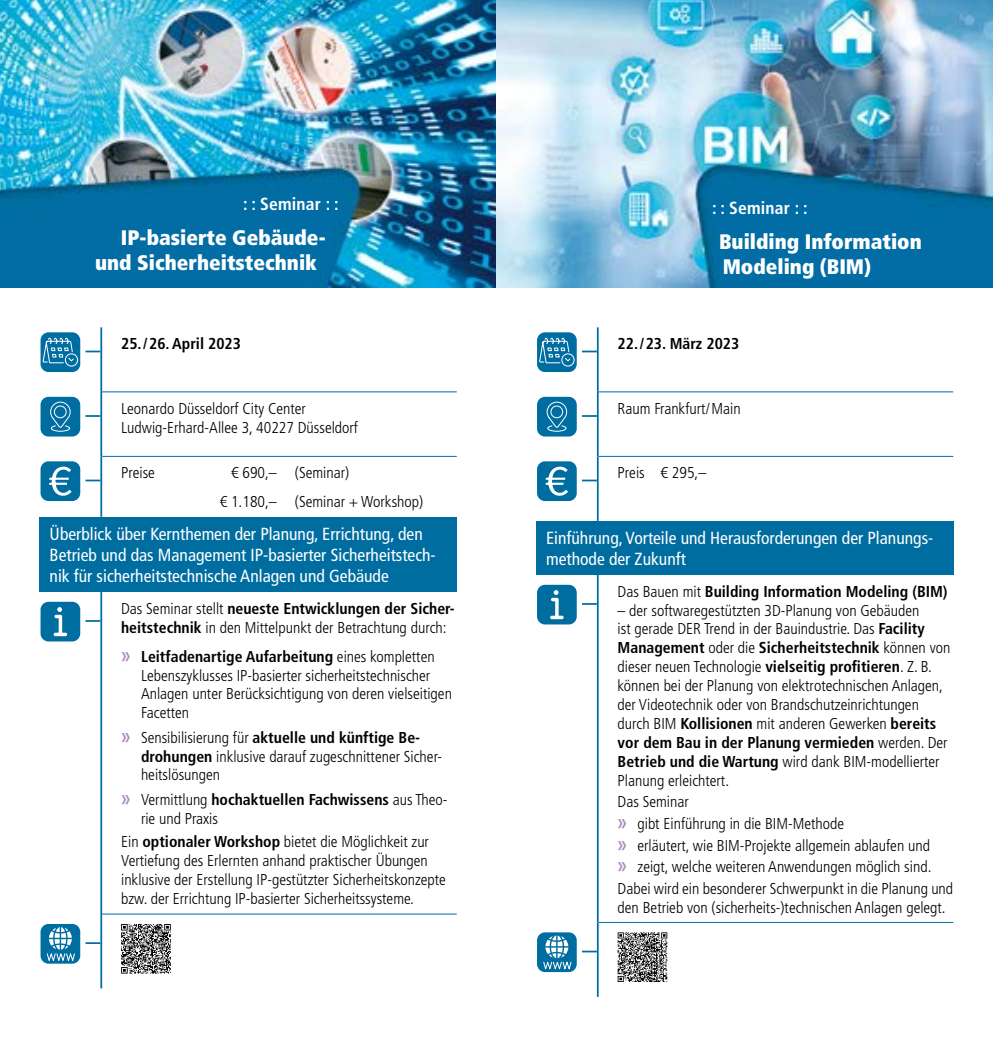
<style>
.page{position:relative;width:993px;height:1042px;background:#fff}
.page>*{position:absolute;margin:0;border:0;box-sizing:border-box;transform-origin:0 0}
.t1{font:900 condensed 21px/25.2px "Frutiger LT Std";color:#fff}
.t2{font:condensed 17.5px/21px "Frutiger LT Std";color:#fff}
.t3{font:700 condensed 17.5px "Frutiger LT Std";letter-spacing:.01em;color:#fff}
.t4{font:300 condensed 15.75px/18.9px "Frutiger LT Std";color:#000}
.t5{font:700 condensed 15.75px "Frutiger LT Std";color:#000}
.s1{font-weight:700}
.s2{font-weight:300}
</style>
<div class="page">
<img style="left:0;top:0;width:992px;height:288px">
<div style="left:40px;top:517px;width:416px;height:75px;background:#006da1"></div>
<hr style="left:102px;top:391px;width:354px;height:1px;background:#006da1">
<hr style="left:102px;top:456px;width:354px;height:1px;background:#006da1">
<hr style="left:100px;top:327px;width:2px;height:65px;background:#006da1">
<hr style="left:100px;top:392px;width:2px;height:64px;background:#006da1">
<hr style="left:100px;top:456px;width:2px;height:61px;background:#006da1">
<hr style="left:100px;top:592px;width:2px;height:322px;background:#006da1">
<hr style="left:102px;top:913px;width:354px;height:1px;background:#006da1">
<hr style="left:100px;top:914px;width:2px;height:74px;background:#006da1">
<div style="left:41px;top:332px;width:39px;height:40px;background:#006da1;border-radius:8px"></div>
<svg style="left:42px;top:337px;width:36px;height:35px"></svg>
<svg style="left:85px;top:351px;width:15px;height:1px"></svg>
<div style="left:41px;top:397px;width:39px;height:39px;background:#006da1;border-radius:8px"></div>
<svg style="left:50px;top:401px;width:20px;height:31px"></svg>
<svg style="left:85px;top:415px;width:15px;height:2px"></svg>
<div style="left:41px;top:461px;width:39px;height:40px;background:#006da1;border-radius:8px"></div>
<svg style="left:49px;top:467px;width:23px;height:29px"></svg>
<svg style="left:85px;top:480px;width:15px;height:1px"></svg>
<div style="left:41px;top:602px;width:39px;height:39px;background:#006da1;border-radius:8px"></div>
<svg style="left:54px;top:607px;width:13px;height:29px"></svg>
<svg style="left:85px;top:620px;width:15px;height:2px"></svg>
<div style="left:41px;top:924px;width:39px;height:39px;background:#006da1;border-radius:8px"></div>
<svg style="left:46px;top:927px;width:30px;height:36px"></svg>
<svg style="left:85px;top:942px;width:15px;height:2px"></svg>
<svg style="left:121px;top:924px;width:50px;height:49px;background:#7b7b7b"></svg>
<div style="left:536px;top:521px;width:416px;height:54px;background:#006da1"></div>
<hr style="left:598px;top:391px;width:354px;height:1px;background:#006da1">
<hr style="left:598px;top:456px;width:354px;height:1px;background:#006da1">
<hr style="left:596px;top:327px;width:2px;height:65px;background:#006da1">
<hr style="left:596px;top:392px;width:2px;height:64px;background:#006da1">
<hr style="left:596px;top:456px;width:2px;height:65px;background:#006da1">
<hr style="left:596px;top:575px;width:2px;height:347px;background:#006da1">
<hr style="left:598px;top:922px;width:354px;height:1px;background:#006da1">
<hr style="left:596px;top:922px;width:2px;height:75px;background:#006da1">
<div style="left:537px;top:332px;width:39px;height:40px;background:#006da1;border-radius:8px"></div>
<svg style="left:538px;top:337px;width:37px;height:35px"></svg>
<svg style="left:582px;top:351px;width:14px;height:1px"></svg>
<div style="left:537px;top:397px;width:39px;height:39px;background:#006da1;border-radius:8px"></div>
<svg style="left:546px;top:401px;width:21px;height:31px"></svg>
<svg style="left:582px;top:415px;width:14px;height:2px"></svg>
<div style="left:537px;top:461px;width:39px;height:40px;background:#006da1;border-radius:8px"></div>
<svg style="left:545px;top:467px;width:23px;height:29px"></svg>
<svg style="left:582px;top:480px;width:14px;height:1px"></svg>
<div style="left:537px;top:585px;width:39px;height:39px;background:#006da1;border-radius:8px"></div>
<svg style="left:550px;top:590px;width:13px;height:29px"></svg>
<svg style="left:582px;top:603px;width:14px;height:2px"></svg>
<div style="left:537px;top:932px;width:39px;height:40px;background:#006da1;border-radius:8px"></div>
<svg style="left:542px;top:935px;width:30px;height:37px"></svg>
<svg style="left:582px;top:950px;width:14px;height:2px"></svg>
<svg style="left:617px;top:932px;width:50px;height:50px;background:#808080"></svg>
<p class="t3" style="left:243px;top:193px;width:97px">: : Seminar : :</p>
<h1 class="t1" style="left:95px;top:225px;width:232px;text-indent:26px">IP-basierte Gebäude&shy;und Sicherheitstechnik</h1>
<p class="t5" style="left:121px;top:334px;width:121px">25./26. April 2023</p>
<p class="t4" style="left:121px;top:399px;width:238px">Leonardo Düsseldorf City Center<br>Ludwig-Erhard-Allee 3, 40227 Düsseldorf</p>
<p class="t4" style="left:121px;top:463px;width:35px">Preise</p>
<p class="t4" style="left:220px;top:458px;width:205px;line-height:28.9px;text-indent:11px">€ 690,– (Seminar)<br>€ 1.180,– (Seminar + Workshop)</p>
<p class="t2" style="left:50px;top:523px;width:387px">Überblick über Kernthemen der Planung, Errichtung, den<br>Betrieb und das Management IP-basierter Sicherheitstech&shy;nik für sicherheitstechnische Anlagen und Gebäude</p>
<p class="t4" style="left:121px;top:599px;width:335px">Das Seminar stellt <span class="s1">neueste Entwicklungen der Sicher&shy;heitstechnik</span> in den Mittelpunkt der Betrachtung durch:</p>
<p class="t4" style="left:141px;top:647px;width:312px"><span class="s1">Leitfadenartige Aufarbeitung</span> eines kompletten Lebenszyklusses IP-basierter sicherheitstechnischer Anlagen unter Berücksichtigung von deren vielseitigen Facetten</p>
<p class="t4" style="left:141px;top:728px;width:302px">Sensibilisierung für <span class="s1">aktuelle und künftige Be&shy;drohungen</span> inklusive darauf zugeschnittener Sicher&shy;heitslösungen</p>
<p class="t4" style="left:141px;top:790px;width:308px">Vermittlung <span class="s1">hochaktuellen Fachwissens</span> aus Theo&shy;rie und Praxis</p>
<p class="t4" style="left:121px;top:833px;width:326px">Ein <span class="s1">optionaler Workshop</span> bietet die Möglichkeit zur Vertiefung des Erlernten anhand praktischer Übungen inklusive der Erstellung IP-gestützter Sicherheitskonzepte bzw. der Errichtung IP-basierter Sicherheitssysteme.</p>
<p class="t3" style="left:712px;top:198px;width:97px">: : Seminar : :</p>
<h1 class="t1" style="left:719px;top:229px;width:204px">Building Information<br>Modeling (BIM)</h1>
<p class="t5" style="left:617px;top:334px;width:123px">22./23. März 2023</p>
<p class="t4" style="left:617px;top:399px;width:124px">Raum Frankfurt/Main</p>
<p class="t4" style="left:617px;top:463px;width:90px">Preis € 295,–</p>
<p class="t2" style="left:546px;top:527px;width:388px">Einführung, Vorteile und Herausforderungen der Planungs&shy;methode der Zukunft</p>
<p class="t5" style="left:617px;top:582px;width:331px"><span class="s2">Das Bauen mit</span> Building Information Modeling (BIM)</p>
<p class="t4" style="left:617px;top:601px;width:334px">– der softwaregestützten 3D-Planung von Gebäuden<br>ist gerade DER Trend in der Bauindustrie. Das <span class="s1">Facility Management</span> oder die <span class="s1">Sicherheitstechnik</span> können von dieser neuen Technologie <span class="s1">vielseitig profitieren</span>. Z. B. können bei der Planung von elektrotechnischen Anlagen, der Videotechnik oder von Brandschutzeinrichtungen durch BIM <span class="s1">Kollisionen</span> mit anderen Gewerken <span class="s1">bereits vor dem Bau in der Planung vermieden</span> werden. Der <span class="s1">Betrieb und die Wartung</span> wird dank BIM-modellierter Planung erleichtert.</p>
<p class="t4" style="left:617px;top:792px;width:73px">Das Seminar</p>
<p class="t4" style="left:637px;top:814px;width:208px">gibt Einführung in die BIM-Methode</p>
<p class="t4" style="left:637px;top:836px;width:294px">erläutert, wie BIM-Projekte allgemein ablaufen und</p>
<p class="t4" style="left:637px;top:857px;width:295px">zeigt, welche weiteren Anwendungen möglich sind.</p>
<p class="t4" style="left:617px;top:879px;width:337px">Dabei wird ein besonderer Schwerpunkt in die Planung und</p>
<p class="t4" style="left:617px;top:898px;width:329px">den Betrieb von (sicherheits-)technischen Anlagen gelegt.</p>
</div>
